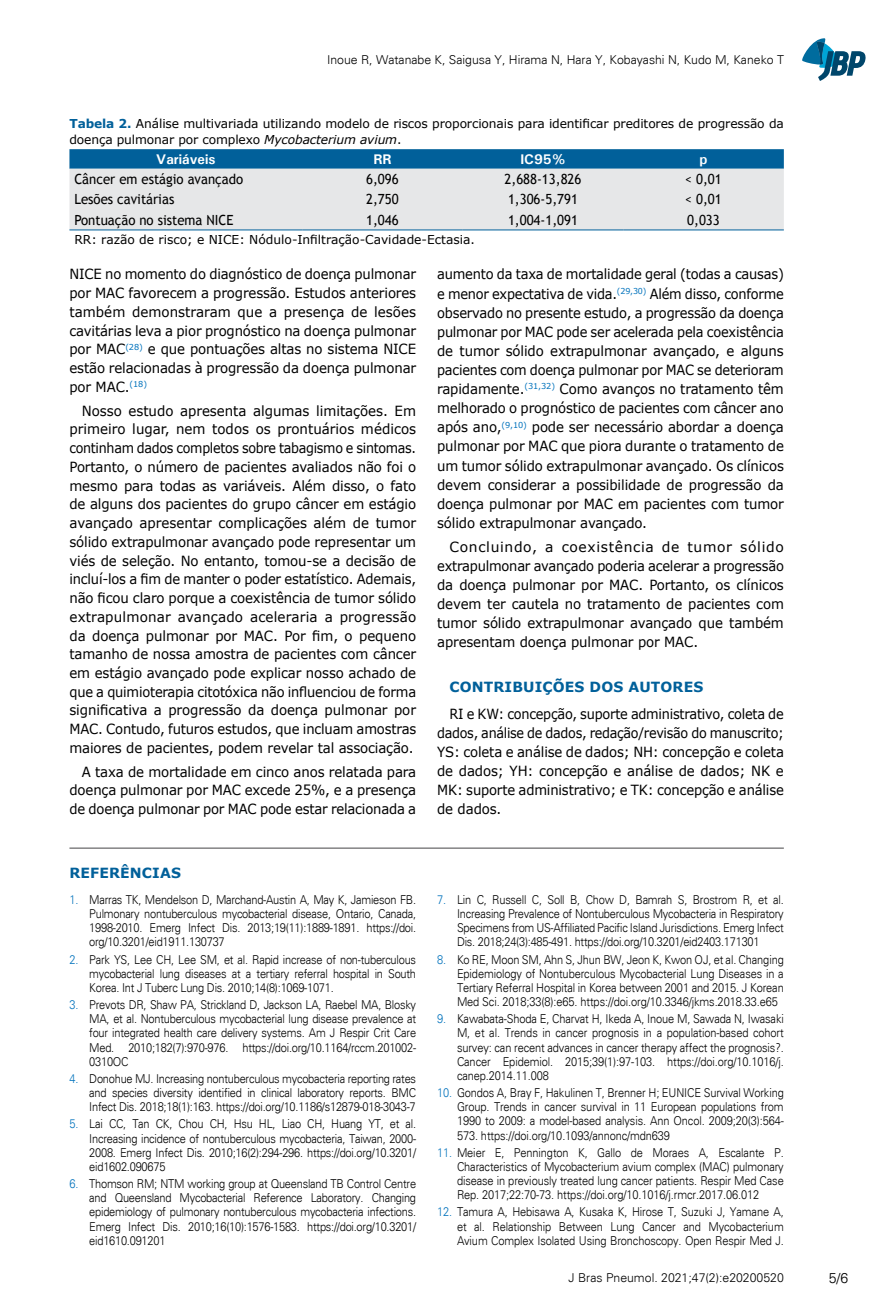
<style>
.page{position:relative;width:893px;height:1315px;background:#fff}
.page>*{position:absolute;margin:0;border:0;box-sizing:border-box;transform-origin:0 0}
.t1{font:14px/18.7px "Verdana";letter-spacing:-.01em;color:#000;text-align:justify;scale:.96 1}
.t2{font:14px/19.1px "Verdana";letter-spacing:-.01em;color:#000;text-align:justify;scale:.93 1}
.t3{font:14px/18.7px "Verdana";letter-spacing:-.01em;color:#000;text-align:justify;scale:.94 1}
.t4{font:14px/19.1px "Verdana";letter-spacing:-.01em;color:#000;text-align:justify}
.t5{font:14px/19.1px "Verdana";letter-spacing:-.01em;color:#000;text-align:justify;scale:.92 1}
.t6{font:14px "Trebuchet MS";color:#000;scale:.94 1}
.t7{font:14px/18.7px "Verdana";letter-spacing:-.01em;color:#000;text-align:justify;scale:.95 1}
.t8{font:700 14px "Verdana";letter-spacing:.01em;color:#01609a}
.t9{font:700 14px "Univers";color:#fff}
.t10{font:300 14px "Univers";color:#000}
.t11{font:300 12.25px/14.2px "Univers";letter-spacing:-.02em;color:#000;text-align:justify;scale:.9 1}
.t12{font:12.25px/15.8px "Verdana";letter-spacing:-.01em;color:#000}
.t13{font:300 12.25px "Univers";color:#000}
.s1{font-weight:700;color:#01609a}
.s2{font-style:italic}
.s3{color:#0072bc}
</style>
<div class="page">
<svg style="left:802px;top:38px;width:64px;height:43px"></svg>
<hr style="left:69px;top:847px;width:715px;height:1px;background:#464547">
<svg style="left:69px;top:149px;width:715px;height:80px;background:#aec6d5"></svg>
<hr style="left:69px;top:229px;width:233px;height:1px;background:#01609a">
<hr style="left:302px;top:229px;width:161px;height:1px;background:#01609a">
<hr style="left:463px;top:229px;width:160px;height:1px;background:#01609a">
<hr style="left:623px;top:229px;width:161px;height:1px;background:#01609a">
<p class="t13" style="left:327px;top:52px;width:458px">Inoue R, Watanabe K, Saigusa Y, Hirama N, Hara Y, Kobayashi N, Kudo M, Kaneko T</p>
<p class="t12" style="left:69px;top:116px;width:716px"><span class="s1">Tabela 2.</span> Análise multivariada utilizando modelo de riscos proporcionais para identificar preditores de progressão da doença pulmonar por complexo <span class="s2">Mycobacterium avium</span>.</p>
<p class="t9" style="left:156px;top:150px;width:61px">Variáveis</p>
<p class="t9" style="left:373px;top:150px;width:20px">RR</p>
<p class="t9" style="left:520px;top:150px;width:47px">IC95%</p>
<p class="t9" style="left:699px;top:150px;width:10px">p</p>
<p class="t6" style="left:74px;top:171px;width:181px">Câncer em estágio avançado</p>
<p class="t6" style="left:366px;top:171px;width:36px">6,096</p>
<p class="t6" style="left:505px;top:171px;width:83px">2,688-13,826</p>
<p class="t6" style="left:685px;top:171px;width:40px">&lt; 0,01</p>
<p class="t6" style="left:74px;top:191px;width:108px">Lesões cavitárias</p>
<p class="t6" style="left:366px;top:191px;width:36px">2,750</p>
<p class="t6" style="left:508px;top:191px;width:76px">1,306-5,791</p>
<p class="t6" style="left:685px;top:191px;width:40px">&lt; 0,01</p>
<p class="t6" style="left:74px;top:211px;width:171px">Pontuação no sistema NICE</p>
<p class="t6" style="left:366px;top:211px;width:36px">1,046</p>
<p class="t6" style="left:508px;top:211px;width:76px">1,004-1,091</p>
<p class="t6" style="left:687px;top:211px;width:36px">0,033</p>
<p class="t12" style="left:74px;top:232px;width:402px">RR: razão de risco; e NICE: Nódulo-Infiltração-Cavidade-Ectasia.</p>
<p class="t3" style="left:69px;top:265px;width:370px">NICE no momento do diagnóstico de doença pulmonar por MAC favorecem a progressão. Estudos anteriores também demonstraram que a presença de lesões cavitárias leva a pior prognóstico na doença pulmonar por MAC<sup>(28)</sup> e que pontuações altas no sistema NICE estão relacionadas à progressão da doença pulmonar por MAC.<sup>(18)</sup></p>
<p class="t1" style="left:69px;top:401px;width:363px;text-indent:12px">Nosso estudo apresenta algumas limitações. Em primeiro lugar, nem todos os prontuários médicos continham dados completos sobre tabagismo e sintomas.<br>Portanto, o número de pacientes avaliados não foi o mesmo para todas as variáveis. Além disso, o fato de alguns dos pacientes do grupo câncer em estágio avançado apresentar complicações além de tumor sólido extrapulmonar avançado pode representar um viés de seleção. No entanto, tomou-se a decisão de incluí-los a fim de manter o poder estatístico. Ademais, não ficou claro porque a coexistência de tumor sólido extrapulmonar avançado aceleraria a progressão da doença pulmonar por MAC. Por fim, o pequeno tamanho de nossa amostra de pacientes com câncer em estágio avançado pode explicar nosso achado de que a quimioterapia citotóxica não influenciou de forma significativa a progressão da doença pulmonar por MAC. Contudo, futuros estudos, que incluam amostras maiores de pacientes, podem revelar tal associação.</p>
<p class="t7" style="left:69px;top:762px;width:367px;text-indent:12px">A taxa de mortalidade em cinco anos relatada para doença pulmonar por MAC excede 25%, e a presença de doença pulmonar por MAC pode estar relacionada a</p>
<p class="t8" style="left:69px;top:863px;width:113px">REFERÊNCIAS</p>
<p class="t11" style="left:89px;top:892px;width:365px;text-indent:-20px"><span class="s3">1.</span> Marras TK, Mendelson D, Marchand-Austin A, May K, Jamieson FB.<br>Pulmonary nontuberculous mycobacterial disease, Ontario, Canada, 1998-2010. Emerg Infect Dis. 2013;19(11):1889-1891. https://doi. org/10.3201/eid1911.130737</p>
<p class="t11" style="left:89px;top:952px;width:365px;text-indent:-20px"><span class="s3">2.</span> Park YS, Lee CH, Lee SM, et al. Rapid increase of non-tuberculous mycobacterial lung diseases at a tertiary referral hospital in South Korea. Int J Tuberc Lung Dis. 2010;14(8):1069-1071.</p>
<p class="t11" style="left:89px;top:997px;width:365px;text-indent:-20px"><span class="s3">3.</span> Prevots DR, Shaw PA, Strickland D, Jackson LA, Raebel MA, Blosky MA, et al. Nontuberculous mycobacterial lung disease prevalence at four integrated health care delivery systems. Am J Respir Crit Care Med. 2010;182(7):970-976. https://doi.org/10.1164/rccm.201002- 0310OC</p>
<p class="t11" style="left:89px;top:1071px;width:365px;text-indent:-20px"><span class="s3">4.</span> Donohue MJ. Increasing nontuberculous mycobacteria reporting rates and species diversity identified in clinical laboratory reports. BMC Infect Dis. 2018;18(1):163. https://doi.org/10.1186/s12879-018-3043-7</p>
<p class="t11" style="left:89px;top:1117px;width:365px;text-indent:-20px"><span class="s3">5.</span> Lai CC, Tan CK, Chou CH, Hsu HL, Liao CH, Huang YT, et al.<br>Increasing incidence of nontuberculous mycobacteria, Taiwan, 2000- 2008. Emerg Infect Dis. 2010;16(2):294-296. https://doi.org/10.3201/ eid1602.090675</p>
<p class="t11" style="left:89px;top:1176px;width:365px;text-indent:-20px"><span class="s3">6.</span> Thomson RM; NTM working group at Queensland TB Control Centre and Queensland Mycobacterial Reference Laboratory. Changing epidemiology of pulmonary nontuberculous mycobacteria infections.<br>Emerg Infect Dis. 2010;16(10):1576-1583. https://doi.org/10.3201/ eid1610.091201</p>
<p class="t2" style="left:437px;top:265px;width:374px">aumento da taxa de mortalidade geral (todas a causas) e menor expectativa de vida.<sup>(29,30)</sup> Além disso, conforme observado no presente estudo, a progressão da doença pulmonar por MAC pode ser acelerada pela coexistência de tumor sólido extrapulmonar avançado, e alguns pacientes com doença pulmonar por MAC se deterioram rapidamente.<sup>(31,32)</sup> Como avanços no tratamento têm melhorado o prognóstico de pacientes com câncer ano após ano,<sup>(9,10)</sup> pode ser necessário abordar a doença pulmonar por MAC que piora durante o tratamento de um tumor sólido extrapulmonar avançado. Os clínicos devem considerar a possibilidade de progressão da doença pulmonar por MAC em pacientes com tumor sólido extrapulmonar avançado.</p>
<p class="t4" style="left:437px;top:537px;width:348px;text-indent:12px">Concluindo, a coexistência de tumor sólido extrapulmonar avançado poderia acelerar a progressão da doença pulmonar por MAC. Portanto, os clínicos devem ter cautela no tratamento de pacientes com tumor sólido extrapulmonar avançado que também apresentam doença pulmonar por MAC.</p>
<p class="t8" style="left:450px;top:677px;width:255px">CONTRIBUIÇÕES DOS AUTORES</p>
<p class="t5" style="left:437px;top:704px;width:378px;text-indent:12px">RI e KW: concepção, suporte administrativo, coleta de dados, análise de dados, redação/revisão do manuscrito; YS: coleta e análise de dados; NH: concepção e coleta de dados; YH: concepção e análise de dados; NK e MK: suporte administrativo; e TK: concepção e análise de dados.</p>
<p class="t11" style="left:457px;top:892px;width:365px;text-indent:-20px"><span class="s3">7.</span> Lin C, Russell C, Soll B, Chow D, Bamrah S, Brostrom R, et al.<br>Increasing Prevalence of Nontuberculous Mycobacteria in Respiratory Specimens from US-Affiliated Pacific Island Jurisdictions. Emerg Infect Dis. 2018;24(3):485-491. https://doi.org/10.3201/eid2403.171301</p>
<p class="t11" style="left:457px;top:952px;width:365px;text-indent:-20px"><span class="s3">8.</span> Ko RE, Moon SM, Ahn S, Jhun BW, Jeon K, Kwon OJ, et al. Changing Epidemiology of Nontuberculous Mycobacterial Lung Diseases in a Tertiary Referral Hospital in Korea between 2001 and 2015. J Korean Med Sci. 2018;33(8):e65. https://doi.org/10.3346/jkms.2018.33.e65</p>
<p class="t11" style="left:457px;top:1011px;width:365px;text-indent:-20px"><span class="s3">9.</span> Kawabata-Shoda E, Charvat H, Ikeda A, Inoue M, Sawada N, Iwasaki M, et al. Trends in cancer prognosis in a population-based cohort survey: can recent advances in cancer therapy affect the prognosis?.<br>Cancer Epidemiol. 2015;39(1):97-103. https://doi.org/10.1016/j. canep.2014.11.008</p>
<p class="t11" style="left:457px;top:1085px;width:365px;text-indent:-20px"><span class="s3">10.</span> Gondos A, Bray F, Hakulinen T, Brenner H; EUNICE Survival Working Group. Trends in cancer survival in 11 European populations from 1990 to 2009: a model-based analysis. Ann Oncol. 2009;20(3):564- 573. https://doi.org/10.1093/annonc/mdn639</p>
<p class="t11" style="left:457px;top:1145px;width:365px;text-indent:-20px"><span class="s3">11.</span> Meier E, Pennington K, Gallo de Moraes A, Escalante P.<br>Characteristics of Mycobacterium avium complex (MAC) pulmonary disease in previously treated lung cancer patients. Respir Med Case Rep. 2017;22:70-73. https://doi.org/10.1016/j.rmcr.2017.06.012</p>
<p class="t11" style="left:457px;top:1205px;width:365px;text-indent:-20px"><span class="s3">12.</span> Tamura A, Hebisawa A, Kusaka K, Hirose T, Suzuki J, Yamane A, et al. Relationship Between Lung Cancer and Mycobacterium Avium Complex Isolated Using Bronchoscopy. Open Respir Med J.</p>
<p class="t13" style="left:569px;top:1270px;width:217px">J Bras Pneumol. 2021;47(2):e20200520</p>
<p class="t10" style="left:829px;top:1269px;width:21px">5/6</p>
</div>
